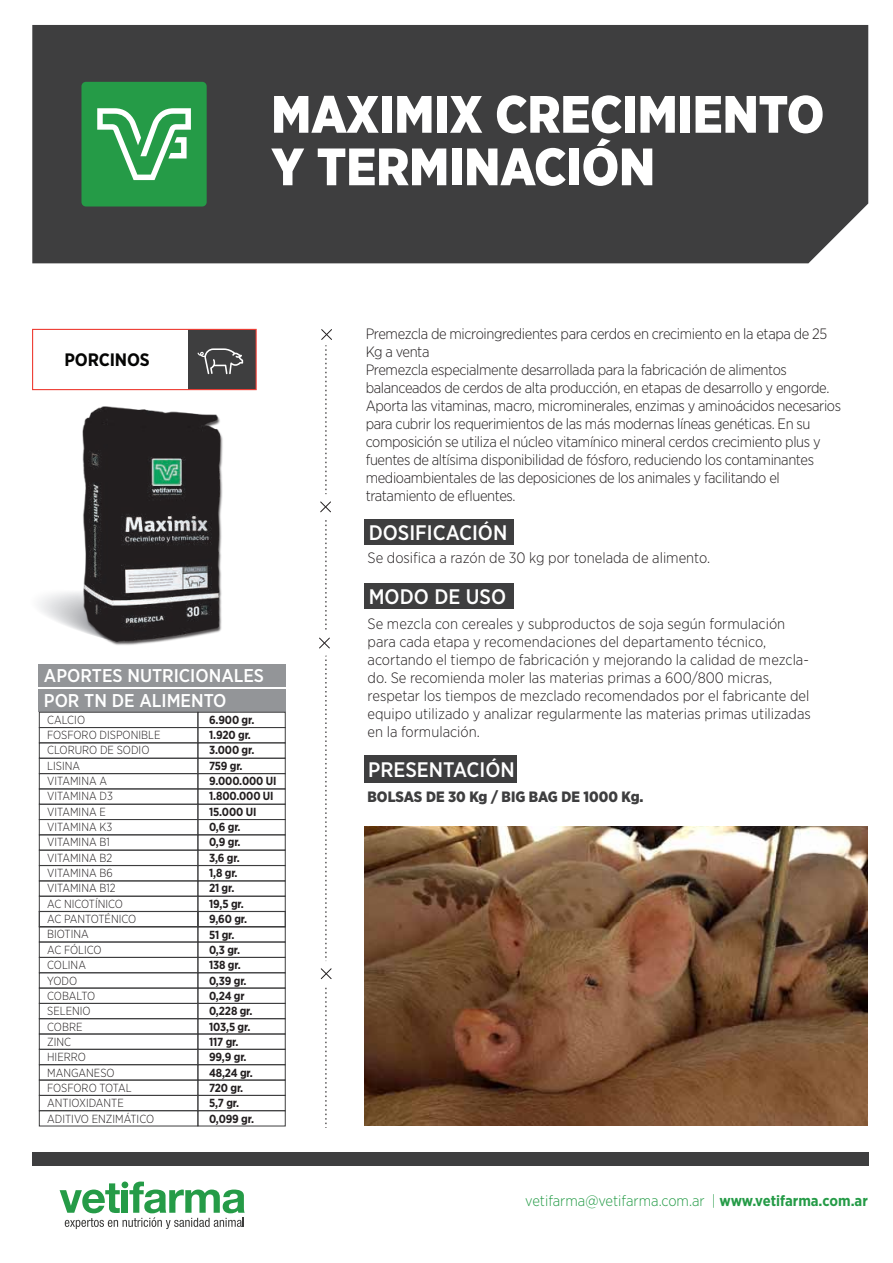
<style>
.page{position:relative;width:893px;height:1263px;background:#fff}
.page>*{position:absolute;margin:0;border:0;box-sizing:border-box;transform-origin:0 0}
.t1{font:900 52.5px/52.5px "Gotham Narrow";color:#fff}
.t2{font:500 21px "Gotham Narrow";color:#fff}
.t3{font:500 18.45px/24.8px "Gotham Narrow";color:#fff}
.t4{font:700 18px "Gotham Narrow";letter-spacing:-.01em;color:#050504}
.t5{font:300 15px/18px "Gotham Narrow";letter-spacing:-.025em;color:#231f20}
.t6{font:300 15px/18px "Gotham Narrow";color:#231f20}
.t7{font:300 15px "Gotham Narrow";color:#259b47}
.t8{font:900 15px "Gotham Narrow";color:#3e3e3f}
.t9{font:300 11.7px/15.3px "Gotham Narrow";color:#231f20}
.t10{font:700 11.7px/15.3px "Gotham Narrow";letter-spacing:-.01em;color:#231f20}
.s1{font-weight:700}
</style>
<div class="page">
<div style="left:32px;top:25px;width:836px;height:238px;background:#3e3e3f"></div>
<div style="left:39px;top:664px;width:247px;height:23px;background:#939598"></div>
<div style="left:39px;top:690px;width:247px;height:22px;background:#939598"></div>
<div style="left:39px;top:1018px;width:159px;height:16px;border:1px solid #3e3e3f"></div>
<div style="left:198px;top:1018px;width:88px;height:16px;border:1px solid #3e3e3f"></div>
<div style="left:39px;top:1034px;width:159px;height:16px;border:1px solid #3e3e3f"></div>
<div style="left:198px;top:1034px;width:88px;height:16px;border:1px solid #3e3e3f"></div>
<div style="left:39px;top:1049px;width:159px;height:16px;border:1px solid #3e3e3f"></div>
<div style="left:198px;top:1049px;width:88px;height:16px;border:1px solid #3e3e3f"></div>
<div style="left:39px;top:1080px;width:159px;height:16px;border:1px solid #3e3e3f"></div>
<div style="left:198px;top:1080px;width:88px;height:16px;border:1px solid #3e3e3f"></div>
<div style="left:39px;top:1095px;width:159px;height:16px;border:1px solid #3e3e3f"></div>
<div style="left:198px;top:1095px;width:88px;height:16px;border:1px solid #3e3e3f"></div>
<div style="left:39px;top:1110px;width:159px;height:16px;border:1px solid #3e3e3f"></div>
<div style="left:198px;top:1110px;width:88px;height:16px;border:1px solid #3e3e3f"></div>
<div style="left:39px;top:972px;width:159px;height:16px;border:1px solid #3e3e3f"></div>
<div style="left:198px;top:972px;width:88px;height:16px;border:1px solid #3e3e3f"></div>
<div style="left:39px;top:988px;width:159px;height:16px;border:1px solid #3e3e3f"></div>
<div style="left:198px;top:988px;width:88px;height:16px;border:1px solid #3e3e3f"></div>
<div style="left:39px;top:1003px;width:159px;height:16px;border:1px solid #3e3e3f"></div>
<div style="left:198px;top:1003px;width:88px;height:16px;border:1px solid #3e3e3f"></div>
<div style="left:39px;top:926px;width:159px;height:16px;border:1px solid #3e3e3f"></div>
<div style="left:198px;top:926px;width:88px;height:16px;border:1px solid #3e3e3f"></div>
<div style="left:39px;top:942px;width:159px;height:16px;border:1px solid #3e3e3f"></div>
<div style="left:198px;top:942px;width:88px;height:16px;border:1px solid #3e3e3f"></div>
<div style="left:39px;top:880px;width:159px;height:16px;border:1px solid #3e3e3f"></div>
<div style="left:198px;top:880px;width:88px;height:16px;border:1px solid #3e3e3f"></div>
<div style="left:39px;top:896px;width:159px;height:16px;border:1px solid #3e3e3f"></div>
<div style="left:198px;top:896px;width:88px;height:16px;border:1px solid #3e3e3f"></div>
<div style="left:39px;top:911px;width:159px;height:16px;border:1px solid #3e3e3f"></div>
<div style="left:198px;top:911px;width:88px;height:16px;border:1px solid #3e3e3f"></div>
<div style="left:39px;top:834px;width:159px;height:16px;border:1px solid #3e3e3f"></div>
<div style="left:198px;top:834px;width:88px;height:16px;border:1px solid #3e3e3f"></div>
<div style="left:39px;top:850px;width:159px;height:16px;border:1px solid #3e3e3f"></div>
<div style="left:198px;top:850px;width:88px;height:16px;border:1px solid #3e3e3f"></div>
<div style="left:39px;top:758px;width:159px;height:16px;border:1px solid #3e3e3f"></div>
<div style="left:198px;top:758px;width:88px;height:16px;border:1px solid #3e3e3f"></div>
<div style="left:39px;top:773px;width:159px;height:16px;border:1px solid #3e3e3f"></div>
<div style="left:198px;top:773px;width:88px;height:16px;border:1px solid #3e3e3f"></div>
<div style="left:39px;top:788px;width:159px;height:17px;border:1px solid #3e3e3f"></div>
<div style="left:198px;top:788px;width:88px;height:17px;border:1px solid #3e3e3f"></div>
<div style="left:39px;top:804px;width:159px;height:16px;border:1px solid #3e3e3f"></div>
<div style="left:198px;top:804px;width:88px;height:16px;border:1px solid #3e3e3f"></div>
<div style="left:39px;top:712px;width:159px;height:16px;border:1px solid #3e3e3f"></div>
<div style="left:198px;top:712px;width:88px;height:16px;border:1px solid #3e3e3f"></div>
<div style="left:39px;top:727px;width:159px;height:16px;border:1px solid #3e3e3f"></div>
<div style="left:198px;top:727px;width:88px;height:16px;border:1px solid #3e3e3f"></div>
<div style="left:39px;top:742px;width:159px;height:16px;border:1px solid #3e3e3f"></div>
<div style="left:198px;top:742px;width:88px;height:16px;border:1px solid #3e3e3f"></div>
<svg style="left:60px;top:1181px;width:185px;height:48px"></svg>
<div style="left:32px;top:1152px;width:837px;height:13px;background:#3e3e3f"></div>
<div style="left:188px;top:329px;width:68px;height:61px;background:#3e3e3f"></div>
<div style="left:32px;top:329px;width:225px;height:61px;border:1px solid #ee3e35"></div>
<div style="left:364px;top:584px;width:150px;height:25px;background:#3e3e3f"></div>
<div style="left:364px;top:755px;width:153px;height:28px;background:#3e3e3f"></div>
<div style="left:364px;top:519px;width:150px;height:26px;background:#3e3e3f"></div>
<div style="left:81px;top:82px;width:126px;height:124px;background:#259b47;border-radius:4px"></div>
<svg style="left:97px;top:108px;width:94px;height:72px"></svg>
<img style="left:364px;top:826px;width:503px;height:299px">
<svg style="left:319px;top:329px;width:13px;height:799px"></svg>
<svg style="left:39px;top:592px;width:44px;height:40px"></svg>
<svg style="left:198px;top:348px;width:45px;height:26px"></svg>
<img style="left:83px;top:407px;width:140px;height:238px">
<p class="t4" style="left:65px;top:348px;width:87px">PORCINOS</p>
<h1 class="t1" style="left:271px;top:87px;width:554px">MAXIMIX CRECIMIENTO<br>Y TERMINACIÓN</h1>
<p class="t5" style="left:366px;top:324px;width:477px">Premezcla de microingredientes para cerdos en crecimiento en la etapa de 25<br>Kg a venta<br>Premezcla especialmente desarrollada para la fabricación de alimentos balanceados de cerdos de alta producción, en etapas de desarrollo y engorde.<br>Aporta las vitaminas, macro, microminerales, enzimas y aminoácidos necesarios para cubrir los requerimientos de las más modernas líneas genéticas. En su composición se utiliza el núcleo vitamínico mineral cerdos crecimiento plus y fuentes de altísima disponibilidad de fósforo, reduciendo los contaminantes medioambientales de las deposiciones de los animales y facilitando el tratamiento de efluentes.</p>
<h2 class="t2" style="left:369px;top:519px;width:140px">DOSIFICACIÓN</h2>
<p class="t6" style="left:368px;top:548px;width:344px">Se dosifica a razón de 30 kg por tonelada de alimento.</p>
<h2 class="t2" style="left:369px;top:583px;width:139px">MODO DE USO</h2>
<p class="t3" style="left:44px;top:663px;width:222px">APORTES NUTRICIONALES<br>POR TN DE ALIMENTO</p>
<p class="t9" style="left:47px;top:711px;width:115px">CALCIO<br>FOSFORO DISPONIBLE<br>CLORURO DE SODIO<br>LISINA<br>VITAMINA A<br>VITAMINA D3<br>VITAMINA E<br>VITAMINA K3<br>VITAMINA B1<br>VITAMINA B2<br>VITAMINA B6<br>VITAMINA B12<br>AC NICOTÍNICO<br>AC PANTOTÉNICO<br>BIOTINA<br>AC FÓLICO<br>COLINA<br>YODO<br>COBALTO<br>SELENIO<br>COBRE<br>ZINC<br>HIERRO<br>MANGANESO<br>FOSFORO TOTAL<br>ANTIOXIDANTE<br>ADITIVO ENZIMÁTICO</p>
<p class="t10" style="left:209px;top:712px;width:69px">6.900 gr.<br>1.920 gr.<br>3.000 gr.<br>759 gr.<br>9.000.000 UI<br>1.800.000 UI<br>15.000 UI<br>0,6 gr.<br>0,9 gr.<br>3,6 gr.<br>1,8 gr.<br>21 gr.<br>19,5 gr.<br>9,60 gr.<br>51 gr.<br>0,3 gr.<br>138 gr.<br>0,39 gr.<br>0,24 gr<br>0,228 gr.<br>103,5 gr.<br>117 gr.<br>99,9 gr.<br>48,24 gr.<br>720 gr.<br>5,7 gr.<br>0,099 gr.</p>
<p class="t6" style="left:368px;top:614px;width:445px">Se mezcla con cereales y subproductos de soja según formulación para cada etapa y recomendaciones del departamento técnico, acortando el tiempo de fabricación y mejorando la calidad de mezcla&shy;do. Se recomienda moler las materias primas a 600/800 micras, respetar los tiempos de mezclado recomendados por el fabricante del equipo utilizado y analizar regularmente las materias primas utilizadas en la formulación.</p>
<h2 class="t2" style="left:368px;top:756px;width:148px">PRESENTACIÓN</h2>
<p class="t8" style="left:368px;top:786px;width:277px">BOLSAS DE 30 Kg / BIG BAG DE 1000 Kg.</p>
<p class="t7" style="left:525px;top:1191px;width:344px">vetifarma@vetifarma.com.ar | <span class="s1">www.vetifarma.com.ar</span></p>
</div>
